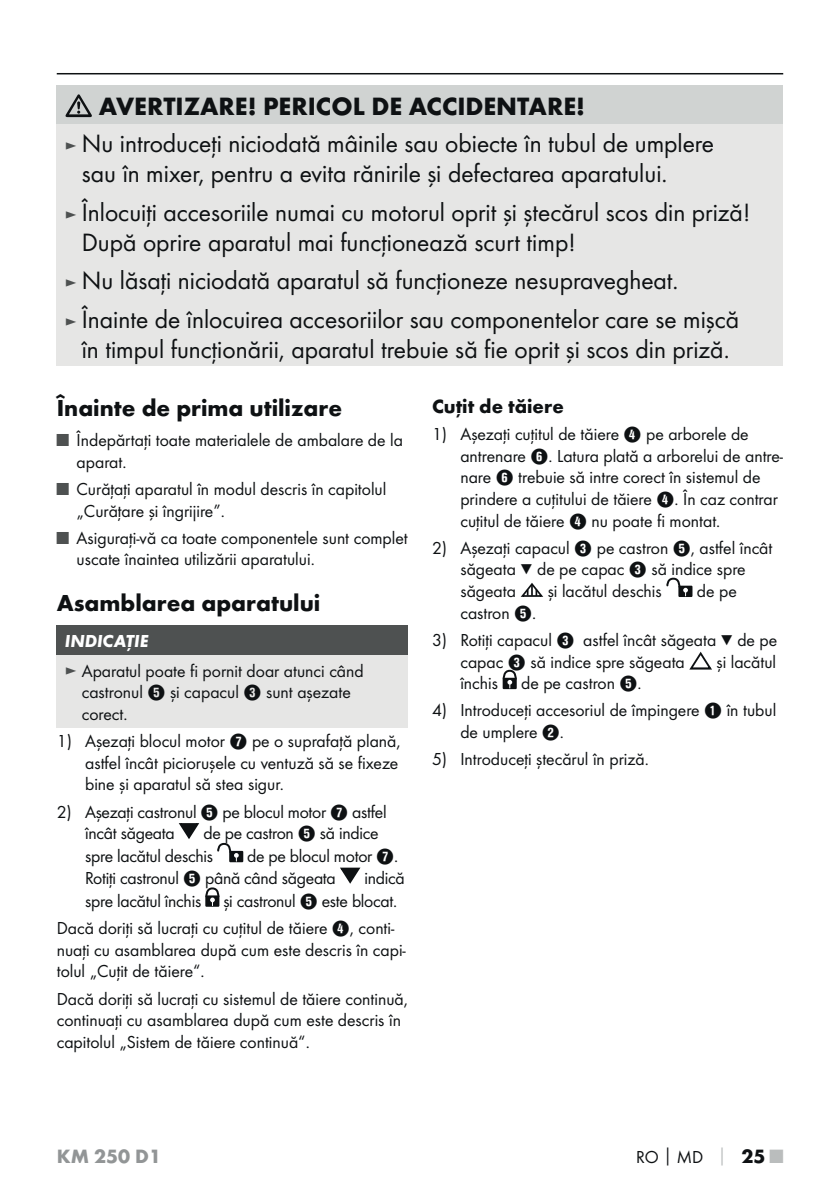
<style>
.page{position:relative;width:840px;height:1191px;background:#fff}
.page>*{position:absolute;margin:0;border:0;box-sizing:border-box;transform-origin:0 0}
.t1{font:26px/30px "Futura Boo";color:#0e1113}
.t2{font:700 26px "Futura";color:#0e1113}
.t3{font:700 24px "Futura";color:#0e1113}
.t4{font:700 20px "Futura";color:#0e1113}
.t5{font:700 20px "Futura";color:#929596}
.t6{font:18px/21.6px "Futura Boo";color:#0e1113}
.t7{font:italic 700 18px "Futura";color:#fff}
.s1{font-size:18px;color:#4e5151}
.s2{color:#4e5151}
.s3{font-family:"Hako PI Nummern"}
.s4{font-family:"Futura";font-weight:700}
.s5{font-family:"Futura";font-weight:700;color:#babdbd}
.s6{font-family:"Futura";font-weight:700;font-size:20px}
.s7{font-family:"Futura";font-weight:700;font-size:20px;color:#babdbd}
</style>
<div class="page">
<hr style="left:57px;top:73px;width:725px;height:1px;background:#0e1113">
<div style="left:57px;top:625px;width:351px;height:30px;background:#4e5151"></div>
<div style="left:57px;top:655px;width:351px;height:73px;background:#e6e6e5"></div>
<svg style="left:178px;top:823px;width:22px;height:16px"></svg>
<div style="left:229px;top:851px;width:14px;height:11px;background:#0e1113"></div>
<svg style="left:217px;top:842px;width:21px;height:19px"></svg>
<svg style="left:340px;top:867px;width:21px;height:17px"></svg>
<div style="left:205px;top:895px;width:14px;height:11px;background:#0e1113"></div>
<svg style="left:205px;top:887px;width:15px;height:18px"></svg>
<svg style="left:520px;top:583px;width:23px;height:14px"></svg>
<div style="left:678px;top:585px;width:14px;height:12px;background:#0e1113"></div>
<svg style="left:666px;top:577px;width:21px;height:19px"></svg>
<svg style="left:689px;top:651px;width:22px;height:18px"></svg>
<svg style="left:502px;top:678px;width:14px;height:11px"></svg>
<svg style="left:502px;top:669px;width:15px;height:19px"></svg>
<div style="left:57px;top:85px;width:725px;height:40px;background:#d0d3d2"></div>
<div style="left:57px;top:125px;width:725px;height:241px;background:#e6e6e5"></div>
<svg style="left:65px;top:94px;width:27px;height:23px"></svg>
<h1 class="t2" style="left:99px;top:96px;width:487px">AVERTIZARE! PERICOL DE ACCIDENTARE!</h1>
<h1 class="t1" style="left:82px;top:130px;width:633px;text-indent:-17px"><span class="s1">►</span> Nu introduceţi niciodată mâinile sau obiecte în tubul de umplere sau în mixer, pentru a evita rănirile şi defectarea aparatului.</h1>
<h1 class="t1" style="left:82px;top:199px;width:669px;text-indent:-17px"><span class="s1">►</span> Înlocuiţi accesoriile numai cu motorul oprit şi ștecărul scos din priză!<br>După oprire aparatul mai funcţionează scurt timp!</h1>
<h1 class="t1" style="left:65px;top:263px;width:675px;line-height:38.6px"><span class="s1">►</span> Nu lăsaţi niciodată aparatul să funcţioneze nesupravegheat.<br><span class="s1">►</span> Înainte de înlocuirea accesoriilor sau componentelor care se mişcă</h1>
<h1 class="t1" style="left:82px;top:336px;width:649px">în timpul funcţionării, aparatul trebuie să fie oprit şi scos din priză.</h1>
<h2 class="t3" style="left:57px;top:398px;width:287px">Înainte de prima utilizare</h2>
<p class="t6" style="left:77px;top:430px;width:327px;text-indent:-20px"><span class="s2">■</span> Îndepărtaţi toate materialele de ambalare de la aparat.</p>
<p class="t6" style="left:77px;top:479px;width:311px;text-indent:-20px"><span class="s2">■</span> Curăţaţi aparatul în modul descris în capitolul „Curăţare şi îngrijire”.</p>
<p class="t6" style="left:77px;top:528px;width:332px;text-indent:-20px"><span class="s2">■</span> Asiguraţi-vă ca toate componentele sunt complet uscate înaintea utilizării aparatului.</p>
<h2 class="t3" style="left:57px;top:594px;width:265px">Asamblarea aparatului</h2>
<p class="t7" style="left:65px;top:635px;width:85px">INDICAŢIE</p>
<p class="t6" style="left:82px;top:661px;width:283px;text-indent:-17px"><span class="s2">►</span> Aparatul poate fi pornit doar atunci când castronul <span class="s3">5</span> și capacul <span class="s3">3</span> sunt așezate corect.</p>
<p class="t6" style="left:85px;top:731px;width:317px;text-indent:-28px">1) Așezaţi blocul motor <span class="s3">7</span> pe o suprafaţă plană, astfel încât piciorușele cu ventuză să se fixeze bine și aparatul să stea sigur.</p>
<p class="t6" style="left:85px;top:802px;width:303px;text-indent:-28px">2) Așezaţi castronul <span class="s3">5</span> pe blocul motor <span class="s3">7</span> astfel încât săgeata</p>
<p class="t6" style="left:85px;top:822px;width:295px;line-height:23px;text-indent:118px">de pe castron <span class="s3">5</span> să indice spre lacătul deschis</p>
<p class="t6" style="left:85px;top:846px;width:314px;text-indent:162px">de pe blocul motor <span class="s3">7</span>.<br>Rotiţi castronul <span class="s3">5</span> până când săgeata</p>
<p class="t6" style="left:85px;top:867px;width:321px;line-height:23px;text-indent:279px">indică spre lacătul închis și castronul <span class="s3">5</span> este blocat.</p>
<p class="t6" style="left:57px;top:918px;width:350px">Dacă doriţi să lucraţi cu cuţitul de tăiere <span class="s3">4</span>, conti&shy;nuaţi cu asamblarea după cum este descris în capi&shy;tolul „Cuţit de tăiere“.</p>
<p class="t6" style="left:57px;top:988px;width:352px">Dacă doriţi să lucraţi cu sistemul de tăiere continuă, continuaţi cu asamblarea după cum este descris în capitolul „Sistem de tăiere continuă“.</p>
<p class="t4" style="left:432px;top:398px;width:133px">Cuţit de tăiere</p>
<p class="t6" style="left:460px;top:424px;width:324px;text-indent:-28px">1) Așezaţi cuţitul de tăiere <span class="s3">4</span> pe arborele de antrenare <span class="s3">6</span>. Latura plată a arborelui de antre&shy;nare <span class="s3">6</span> trebuie să intre corect în sistemul de prindere a cuţitului de tăiere <span class="s3">4</span>. În caz contrar cuţitul de tăiere <span class="s3">4</span> nu poate fi montat.</p>
<p class="t6" style="left:460px;top:538px;width:313px;text-indent:-28px">2) Așezaţi capacul <span class="s3">3</span> pe castron <span class="s3">5</span>, astfel încât săgeata ▼ de pe capac <span class="s3">3</span> să indice spre săgeata</p>
<p class="t6" style="left:547px;top:581px;width:115px">și lacătul deschis</p>
<p class="t6" style="left:696px;top:581px;width:41px">de pe</p>
<p class="t6" style="left:460px;top:603px;width:77px">castron <span class="s3">5</span>.</p>
<p class="t6" style="left:460px;top:630px;width:318px;text-indent:-28px">3) Rotiţi capacul <span class="s3">3</span> astfel încât săgeata ▼ de pe capac <span class="s3">3</span> să indice spre săgeata</p>
<p class="t6" style="left:716px;top:651px;width:61px">și lacătul</p>
<p class="t6" style="left:460px;top:673px;width:39px">închis</p>
<p class="t6" style="left:521px;top:673px;width:122px">de pe castron <span class="s3">5</span>.</p>
<p class="t6" style="left:460px;top:700px;width:317px;text-indent:-28px">4) Introduceţi accesoriul de împingere <span class="s3">1</span> în tubul de umplere <span class="s3">2</span>.</p>
<p class="t6" style="left:432px;top:749px;width:218px">5) Introduceţi ștecărul în priză.</p>
<p class="t5" style="left:57px;top:1148px;width:106px">KM 250 D1</p>
<p class="t6" style="left:636px;top:1146px;width:148px">RO<span class="s4">│</span>MD <span class="s5">│</span> <span class="s6">25</span> <span class="s7">■</span></p>
</div>
